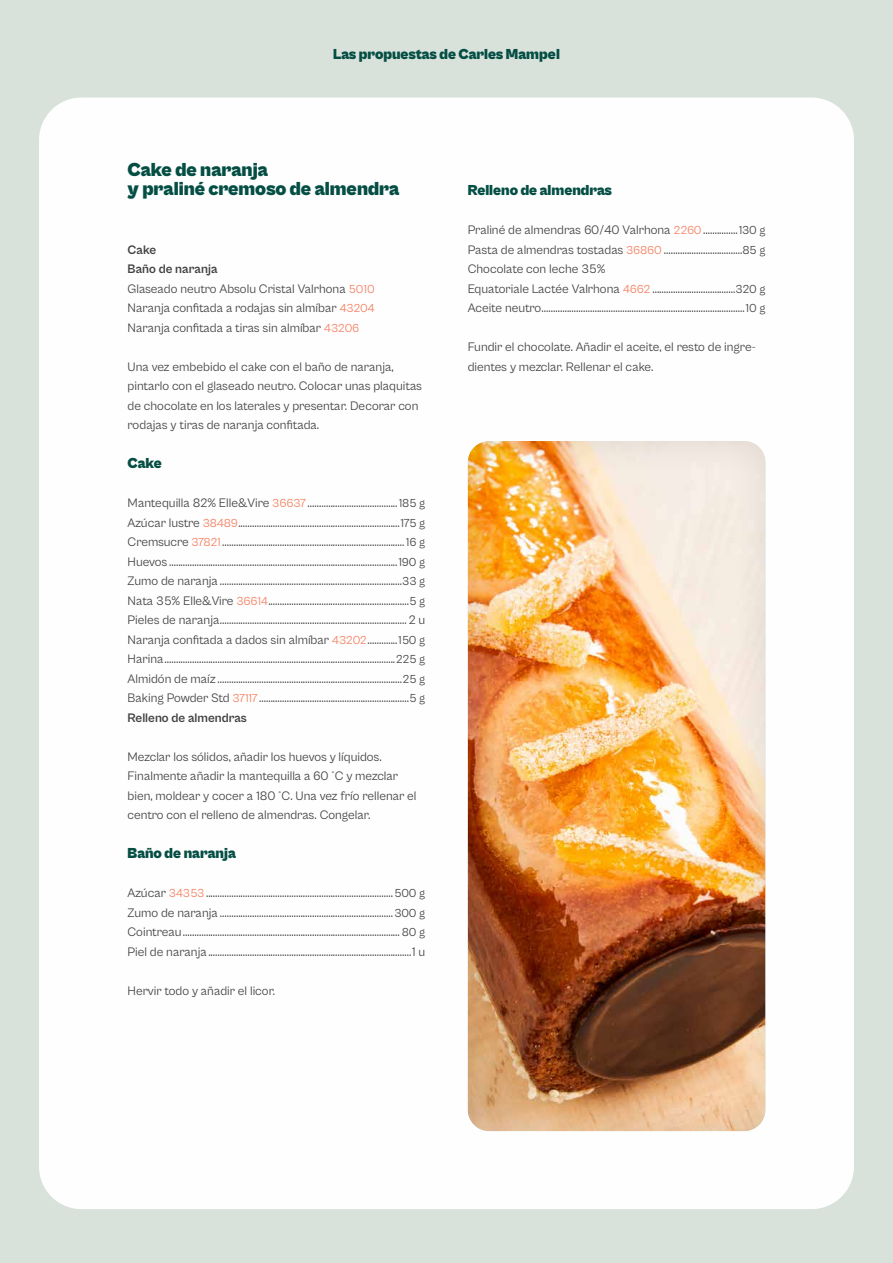
<style>
.page{position:relative;width:893px;height:1263px;background:#d9e1db}
.page>*{position:absolute;margin:0;border:0;box-sizing:border-box;transform-origin:0 0}
.t1{font:900 19.5px/19.5px "Cabinet Grotesk";color:#044e44}
.t2{font:900 15px "Cabinet Grotesk";color:#044e44}
.t3{font:12.75px/19.5px "Cabinet Grotesk";color:#414042}
.s1{font-weight:700}
.s2{font-size:12px;color:#f47e5e}
.s3{font-size:12px}
</style>
<div class="page">
<div style="left:39px;top:98px;width:815px;height:1111px;background:#fff;border-radius:43px"></div>
<div style="left:466px;top:439px;width:300px;height:693px;background:#000;opacity:.1"></div>
<p class="t2" style="left:333px;top:46px;width:228px">Las propuestas de Carles Mampel</p>
<h1 class="t1" style="left:128px;top:160px;width:273px">Cake de naranja<br>y praliné cremoso de almendra</h1>
<p class="t3" style="left:128px;top:240px;width:249px"><span class="s1">Cake<br>Baño de naranja<br></span>Glaseado neutro Absolu Cristal Valrhona <span class="s2">5010<br></span>Naranja confitada a rodajas sin almíbar <span class="s2">43204<br></span>Naranja confitada a tiras sin almíbar <span class="s2">43206</span></p>
<p class="t3" style="left:128px;top:357px;width:296px">Una vez embebido el cake con el baño de naranja, pintarlo con el glaseado neutro. Colocar unas plaquitas de chocolate en los laterales y presentar. Decorar con rodajas y tiras de naranja confitada.</p>
<p class="t2" style="left:128px;top:455px;width:36px">Cake</p>
<p class="t3" style="left:128px;top:493px;width:299px;text-align:justify">Mantequilla 82% Elle&amp;Vire <span class="s2">36637</span> .......................................<span class="s3">185 g </span>Azúcar lustre <span class="s2">38489</span>......................................................................<span class="s3">175 g </span>Cremsucre <span class="s2">37821</span>...............................................................................<span class="s3">16 g </span>Huevos ...................................................................................................<span class="s3">190 g </span>Zumo de naranja ...............................................................................<span class="s3">33 g </span>Nata 35% Elle&amp;Vire <span class="s2">36614</span>.............................................................<span class="s3">5 g </span>Pieles de naranja.................................................................................2 u Naranja confitada a dados sin almíbar <span class="s2">43202</span>.............<span class="s3">150 g </span>Harina....................................................................................................<span class="s3">225 g </span>Almidón de maíz................................................................................<span class="s3">25 g </span>Baking Powder Std <span class="s2">37117</span>.................................................................<span class="s3">5 g </span><span class="s1">Relleno de almendras</span></p>
<p class="t3" style="left:128px;top:747px;width:290px">Mezclar los sólidos, añadir los huevos y líquidos.<br>Finalmente añadir la mantequilla a 60 °C y mezclar bien, moldear y cocer a 180 °C. Una vez frío rellenar el centro con el relleno de almendras. Congelar.</p>
<p class="t2" style="left:128px;top:845px;width:110px">Baño de naranja</p>
<p class="t3" style="left:128px;top:883px;width:299px;text-align:justify">Azúcar <span class="s2">34353</span>.................................................................................<span class="s3">500 g </span>Zumo de naranja ...........................................................................<span class="s3">300 g </span>Cointreau.............................................................................................. <span class="s3">80 g </span>Piel de naranja........................................................................................1 u</p>
<p class="t3" style="left:128px;top:981px;width:149px">Hervir todo y añadir el licor.</p>
<p class="t2" style="left:468px;top:182px;width:146px">Relleno de almendras</p>
<p class="t3" style="left:468px;top:220px;width:299px">Praliné de almendras 60/40 Valrhona <span class="s2">2260</span>...............<span class="s3">130 g </span>Pasta de almendras tostadas <span class="s2">36860</span> ..................................<span class="s3">85 g </span>Chocolate con leche 35%<br>Equatoriale Lactée Valrhona <span class="s2">4662</span> ....................................<span class="s3">320 g </span>Aceite neutro........................................................................................<span class="s3">10 g</span></p>
<p class="t3" style="left:468px;top:337px;width:289px">Fundir el chocolate. Añadir el aceite, el resto de ingre&shy;dientes y mezclar. Rellenar el cake.</p>
</div>
